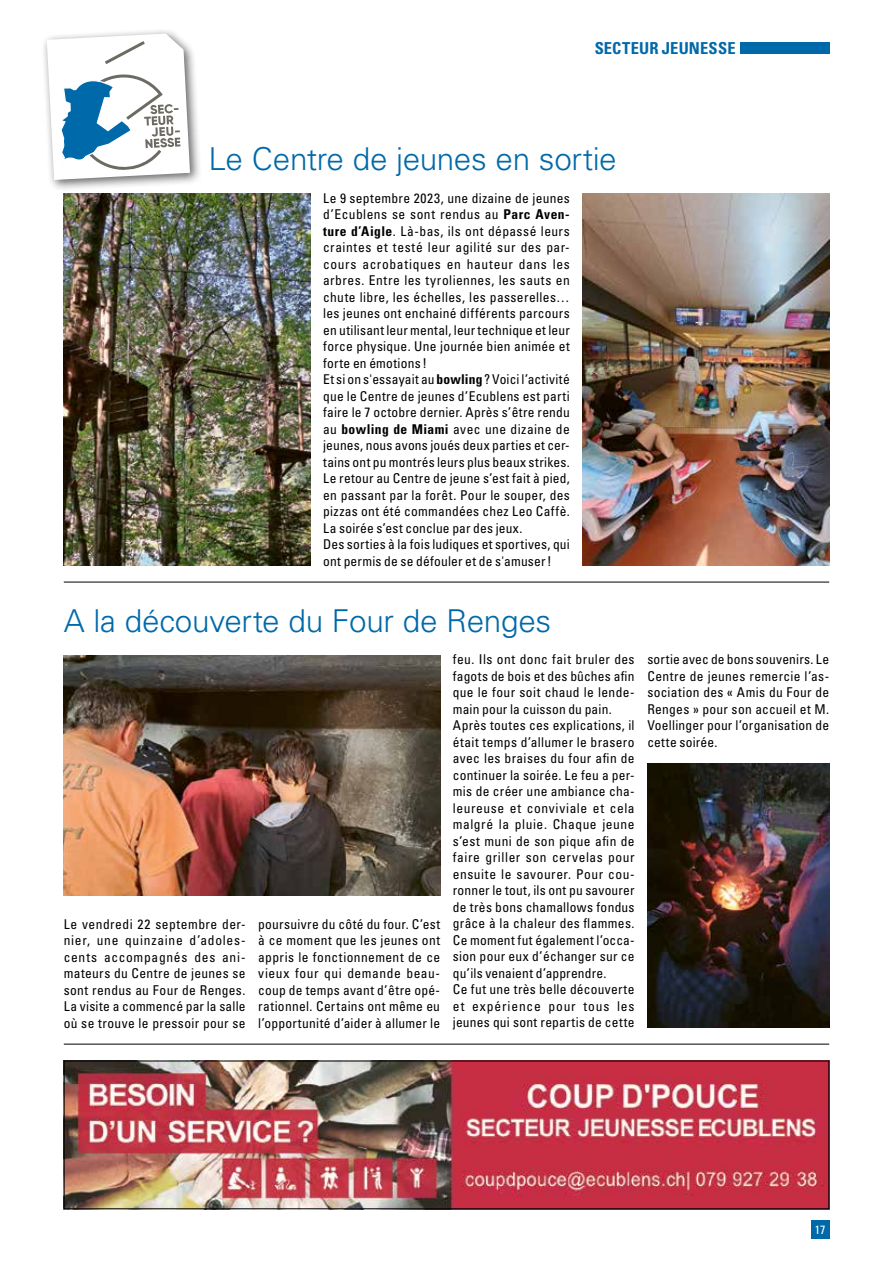
<style>
.page{position:relative;width:893px;height:1263px;background:#fff}
.page>*{position:absolute;margin:0;border:0;box-sizing:border-box;transform-origin:0 0}
.t1{font:300 31.5px "Univers LT Std";letter-spacing:-.015em;color:#0069a9}
.t2{font:700 condensed 16.5px "Univers LT Std";letter-spacing:.01em;color:#0069a9}
.t3{font:condensed 13.5px/16.5px "Univers LT Std";letter-spacing:.02em;color:#000;text-align:justify}
.t4{font:condensed 12px "Univers LT Std";color:#fff}
.s1{font-weight:700}
</style>
<div class="page">
<div style="left:811px;top:1220px;width:18px;height:19px;background:#0069a9"></div>
<div style="left:740px;top:42px;width:89px;height:12px;background:#0069a9"></div>
<div style="left:41px;top:28px;width:161px;height:164px;background:#000;opacity:.6"></div>
<svg style="left:47px;top:34px;width:143px;height:146px"></svg>
<img style="left:66px;top:1063px;width:761px;height:144px">
<div style="left:64px;top:1061px;width:765px;height:148px;border:1px solid #000"></div>
<hr style="left:64px;top:1044px;width:765px;height:1px;background:#000">
<hr style="left:64px;top:582px;width:765px;height:1px;background:#000">
<img style="left:64px;top:193px;width:246px;height:373px">
<img style="left:583px;top:193px;width:246px;height:373px">
<img style="left:647px;top:764px;width:182px;height:264px">
<img style="left:64px;top:656px;width:376px;height:240px">
<p class="t2" style="left:595px;top:38px;width:142px">SECTEUR JEUNESSE</p>
<h1 class="t1" style="left:208px;top:139px;width:410px">Le Centre de jeunes en sortie</h1>
<p class="t3" style="left:323px;top:189px;width:248px;text-align:left">Le 9 septembre 2023, une dizaine de jeunes d’Ecublens se sont rendus au <span class="s1">Parc Aven&shy;ture d’Aigle</span>. Là-bas, ils ont dépassé leurs craintes et testé leur agilité sur des par‑ cours acrobatiques en hauteur dans les arbres. Entre les tyroliennes, les sauts en chute libre, les échelles, les passerelles… les jeunes ont enchainé différents parcours en utilisant leur mental, leur technique et leur force physique. Une journée bien animée et forte en émotions!<br>Et si on s'essayait au <span class="s1">bowling</span> ? Voici l’activité que le Centre de jeunes d’Ecublens est parti faire le 7 octobre dernier. Après s’être rendu au <span class="s1">bowling de Miami</span> avec une dizaine de jeunes, nous avons joués deux parties et cer‑ tains ont pu montrés leurs plus beaux strikes.<br>Le retour au Centre de jeune s’est fait à pied, en passant par la forêt. Pour le souper, des pizzas ont été commandées chez Leo Caffè.<br>La soirée s’est conclue par des jeux.<br>Des sorties à la fois ludiques et sportives, qui ont permis de se défouler et de s'amuser!</p>
<h1 class="t1" style="left:64px;top:602px;width:489px">A la découverte du Four de Renges</h1>
<p class="t3" style="left:64px;top:915px;width:183px">Le vendredi 22 septembre der‑ nier, une quinzaine d’adoles‑ cents accompagnés des ani‑ mateurs du Centre de jeunes se sont rendus au Four de Renges.<br>La visite a commencé par la salle où se trouve le pressoir pour se</p>
<p class="t3" style="left:258px;top:915px;width:183px">poursuivre du côté du four. C’est à ce moment que les jeunes ont appris le fonctionnement de ce vieux four qui demande beau‑ coup de temps avant d’être opé‑ rationnel. Certains ont même eu l’opportunité d’aider à allumer le</p>
<p class="t3" style="left:453px;top:651px;width:183px;text-align:left">feu. Ils ont donc fait bruler des fagots de bois et des bûches afin que le four soit chaud le lende‑ main pour la cuisson du pain.<br>Après toutes ces explications, il était temps d’allumer le brasero avec les braises du four afin de continuer la soirée. Le feu a per‑ mis de créer une ambiance cha‑ leureuse et conviviale et cela malgré la pluie. Chaque jeune s’est muni de son pique afin de faire griller son cervelas pour ensuite le savourer. Pour cou‑ ronner le tout, ils ont pu savourer de très bons chamallows fondus grâce à la chaleur des flammes.<br>Ce moment fut également l’occa‑ sion pour eux d’échanger sur ce qu’ils venaient d’apprendre.<br>Ce fut une très belle découverte et expérience pour tous les jeunes qui sont repartis de cette</p>
<p class="t3" style="left:647px;top:651px;width:183px">sortie avec de bons souvenirs. Le Centre de jeunes remercie l’as‑ sociation des « Amis du Four de Renges » pour son accueil et M.<br>Voellinger pour l’organisation de cette soirée.</p>
<p class="t4" style="left:815px;top:1222px;width:12px">17</p>
</div>
